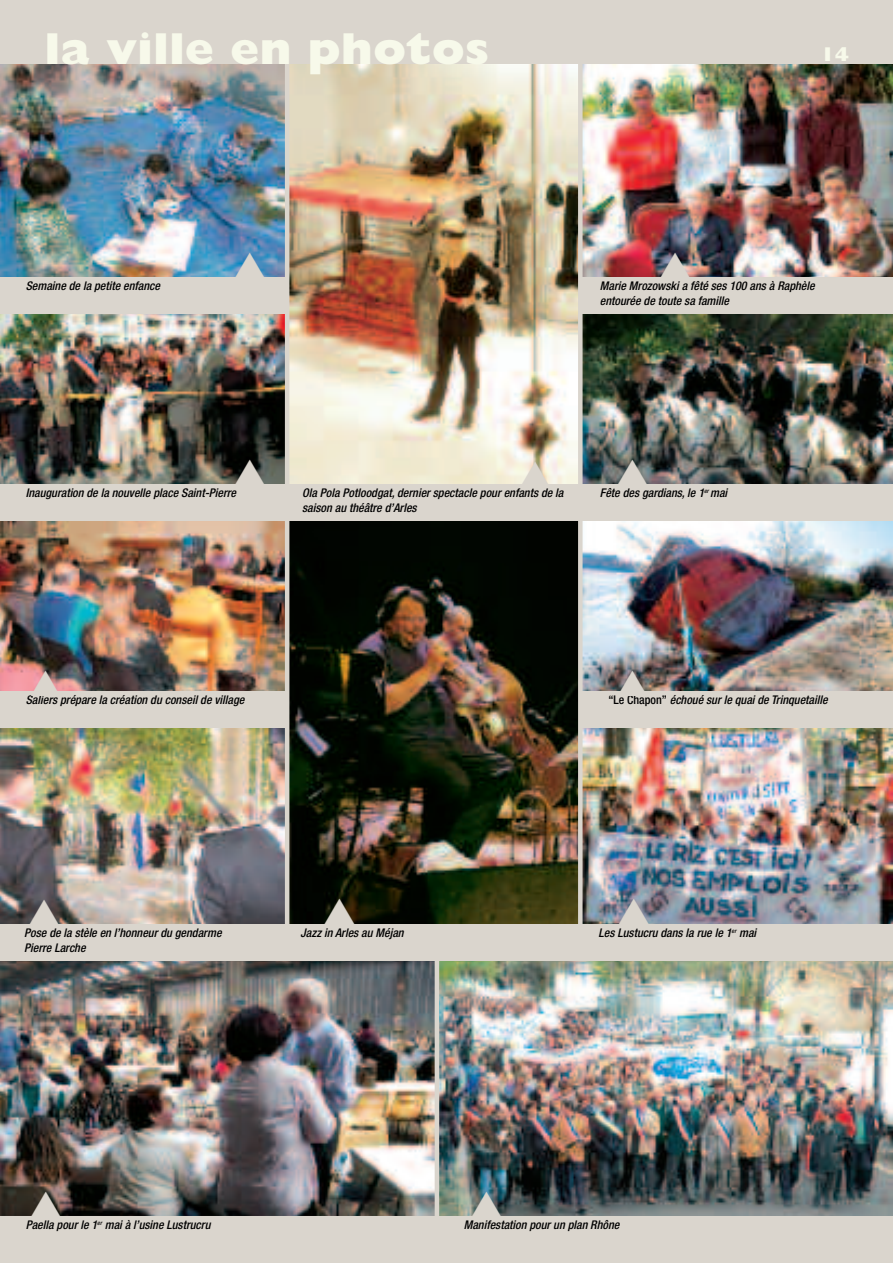
<style>
.page{position:relative;width:893px;height:1263px;background:#fff}
.page>*{position:absolute;margin:0;border:0;box-sizing:border-box;transform-origin:0 0}
.t1{font:800 45px "Gill Sans";color:#f7f9ea;scale:1.06 1}
.t2{font:800 19.95px "Gill Sans";color:#f7f9ea;scale:1.06 1}
.t3{font:italic 500 condensed 12px/14.4px "Helvetica Neue";color:#000}
.t4{font:500 condensed 12px "Helvetica Neue";color:#000}
.s1{font-style:normal}
</style>
<div class="page">
<img style="left:439px;top:961px;width:454px;height:255px">
<img style="left:0;top:314px;width:285px;height:170px">
<img style="left:583px;top:728px;width:310px;height:196px">
<img style="left:0;top:961px;width:439px;height:255px">
<img style="left:0;top:728px;width:285px;height:196px">
<img style="left:0;top:64px;width:285px;height:213px">
<img style="left:583px;top:521px;width:310px;height:170px">
<img style="left:583px;top:64px;width:310px;height:213px">
<div style="left:583px;top:691px;width:310px;height:37px;background:#dad5cd"></div>
<div style="left:438px;top:1216px;width:455px;height:47px;background:#dad5cd"></div>
<img style="left:0;top:521px;width:285px;height:170px">
<img style="left:583px;top:314px;width:310px;height:170px">
<div style="left:0;top:924px;width:283px;height:37px;background:#dad5cd"></div>
<div style="left:581px;top:924px;width:312px;height:37px;background:#dad5cd"></div>
<div style="left:0;top:691px;width:304px;height:37px;background:#dad5cd"></div>
<div style="left:583px;top:484px;width:310px;height:37px;background:#dad5cd"></div>
<div style="left:0;top:277px;width:285px;height:37px;background:#dad5cd"></div>
<div style="left:0;top:484px;width:285px;height:37px;background:#dad5cd"></div>
<div style="left:583px;top:277px;width:310px;height:37px;background:#dad5cd"></div>
<div style="left:0;top:1216px;width:444px;height:47px;background:#dad5cd"></div>
<img style="left:290px;top:521px;width:288px;height:403px">
<div style="left:285px;top:485px;width:298px;height:452px;border:4px solid #dad5cd"></div>
<img style="left:290px;top:64px;width:288px;height:420px">
<div style="left:285px;top:56px;width:298px;height:447px;border:4px solid #dad5cd"></div>
<div style="left:283px;top:924px;width:303px;height:37px;background:#dad5cd"></div>
<div style="left:285px;top:484px;width:298px;height:37px;background:#dad5cd"></div>
<div style="left:0;top:0;width:893px;height:64px;background:#dad5cd"></div>
<svg style="left:31px;top:1192px;width:30px;height:24px"></svg>
<svg style="left:30px;top:900px;width:29px;height:24px"></svg>
<svg style="left:31px;top:671px;width:29px;height:20px"></svg>
<svg style="left:618px;top:459px;width:29px;height:25px"></svg>
<svg style="left:235px;top:253px;width:30px;height:24px"></svg>
<svg style="left:660px;top:253px;width:30px;height:24px"></svg>
<svg style="left:235px;top:459px;width:30px;height:25px"></svg>
<h1 class="t1" style="left:44px;top:32px;width:421px">la ville en photos</h1>
<h2 class="t2" style="left:821px;top:47px;width:29px">14</h2>
<p class="t3" style="left:26px;top:280px;width:136px">Semaine de la petite enfance</p>
<p class="t3" style="left:26px;top:487px;width:212px">Inauguration de la nouvelle place Saint-Pierre</p>
<p class="t3" style="left:600px;top:280px;width:216px">Marie Mrozowski a fêté ses 100 ans à Raphèle entourée de toute sa famille</p>
<p class="t3" style="left:519px;top:487px;width:46px"><sup>▲</sup>nts de la</p>
<p class="t3" style="left:302px;top:487px;width:223px">Ola Pola Potloodgat, dernier spectacle pour enfa</p>
<p class="t3" style="left:302px;top:501px;width:116px">saison au théâtre d’Arles</p>
<p class="t3" style="left:600px;top:487px;width:129px">Fête des gardians, le 1<sup>er</sup> mai</p>
<p class="t3" style="left:26px;top:694px;width:220px">Saliers prépare la création du conseil de village</p>
<p class="t3" style="left:617px;top:694px;width:213px"><sup>▲</sup><span class="s1">e Chapon”</span> échoué sur le quai de Trinquetaille</p>
<p class="t4" style="left:608px;top:696px;width:12px">“L</p>
<p class="t3" style="left:301px;top:927px;width:105px">Jazz <sup>▲</sup>in Arles au Méjan</p>
<p class="t3" style="left:618px;top:927px;width:140px"><sup>▲</sup> <sup>er</sup> mai</p>
<p class="t3" style="left:24px;top:927px;width:199px">Pose de la stèle en l’honneur du gendarme<br>Pierre Larche</p>
<p class="t3" style="left:599px;top:927px;width:134px">Les Lustucru dans la rue le 1</p>
<p class="t3" style="left:26px;top:1219px;width:186px">Paella pour le 1<sup>er</sup> mai à l’usine Lustrucru</p>
<p class="t3" style="left:464px;top:1219px;width:157px">M<sup>▲</sup>anifestation pour un plan Rhône</p>
</div>
